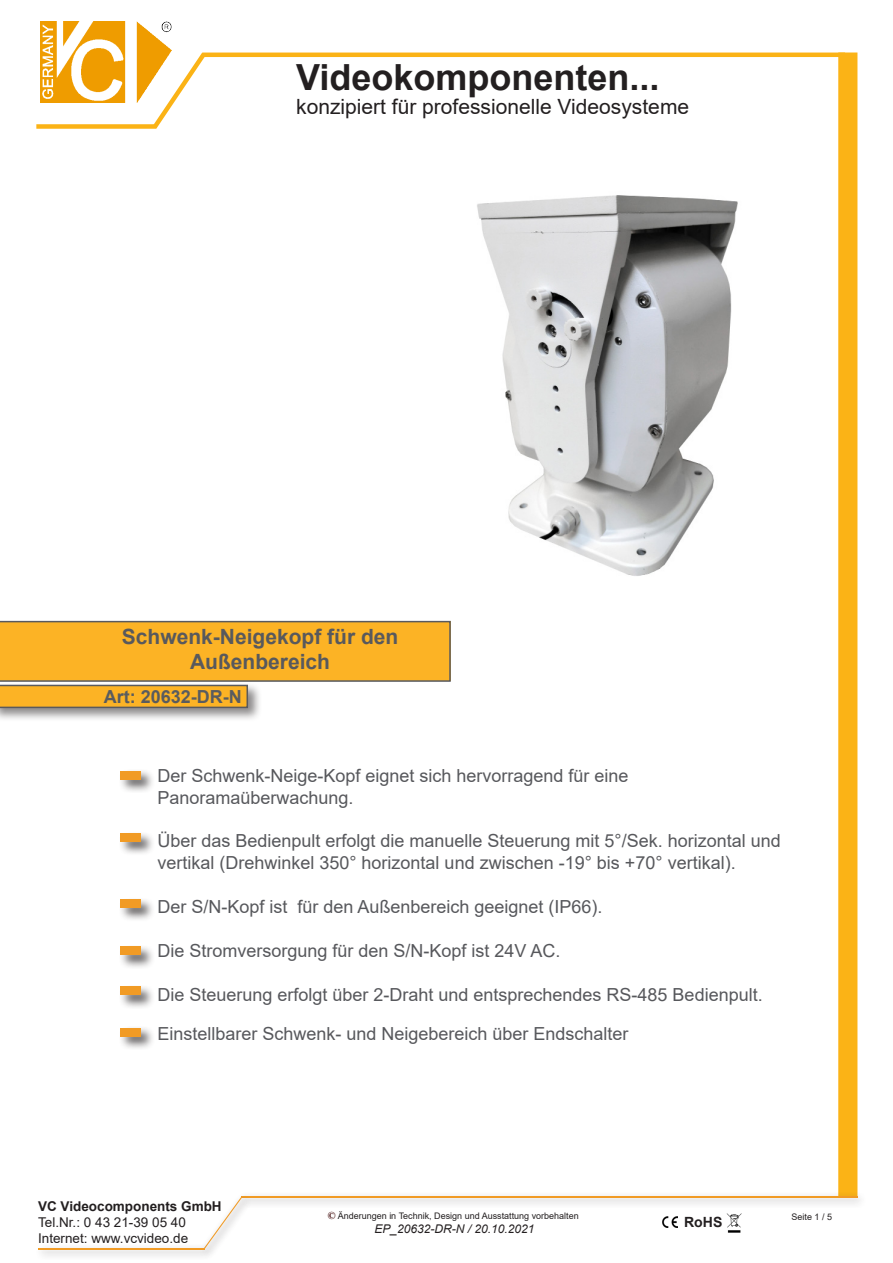
<style>
.page{position:relative;width:893px;height:1263px;background:#fff}
.page>*{position:absolute;margin:0;border:0;box-sizing:border-box;transform-origin:0 0}
.t1{font:700 36px "Arial";color:#231f20}
.t2{font:21px "Arial";color:#231f20}
.t3{font:700 21px "Arial";color:#58595d}
.t4{font:18px/21.9px "Arial";color:#57585c}
.t5{font:700 18px "Arial";color:#595c5f}
.t6{font:700 14.1px "Arial";color:#231f20}
.t7{font:13.5px/16.2px "Arial";color:#231f20}
.t8{font:700 13.5px "Arial";color:#231f20}
.t9{font:italic 12px "Arial";color:#231f20}
.t10{font:9px "Arial";color:#231f20}
.s1{font-family:"Times New Roman";font-weight:700;font-size:10.5px;color:#390000}
</style>
<div class="page">
<img style="left:662px;top:1216px;width:16px;height:12px">
<img style="left:727px;top:1213px;width:15px;height:20px">
<img style="left:41px;top:22px;width:131px;height:80px">
<div style="left:838px;top:53px;width:19px;height:1143px;background:#fbb316;border:2px solid #fbb316"></div>
<hr style="left:203px;top:53px;width:642px;height:4px;background:#fbb316">
<svg style="left:148px;top:48px;width:62px;height:81px"></svg>
<div style="left:36px;top:124px;width:120px;height:5px;background:#fbb316"></div>
<div style="left:237px;top:1191px;width:630px;height:18px;background:#f5f5f5"></div>
<hr style="left:241px;top:1196px;width:616px;height:2px;background:#f19b25">
<div style="left:199px;top:1192px;width:53px;height:67px;background:#231f20;opacity:.75"></div>
<svg style="left:204px;top:1197px;width:38px;height:52px"></svg>
<div style="left:34px;top:1243px;width:180px;height:17px;background:#231f20;opacity:.75"></div>
<hr style="left:38px;top:1248px;width:166px;height:1px;background:#f19b25">
<img style="left:477px;top:195px;width:261px;height:381px">
<div style="left:119px;top:768px;width:36px;height:25px;background:#231f20;opacity:.75"></div>
<div style="left:121px;top:771px;width:20px;height:8px;background:#f19b25"></div>
<div style="left:119px;top:831px;width:36px;height:25px;background:#231f20;opacity:.75"></div>
<div style="left:121px;top:833px;width:20px;height:9px;background:#f19b25"></div>
<div style="left:0;top:682px;width:262px;height:40px;background:#231f20;opacity:.53"></div>
<svg style="left:0;top:621px;width:451px;height:87px;background:#f3b949"></svg>
<div style="left:119px;top:897px;width:36px;height:25px;background:#231f20;opacity:.75"></div>
<div style="left:121px;top:899px;width:20px;height:9px;background:#f19b25"></div>
<div style="left:119px;top:944px;width:36px;height:25px;background:#231f20;opacity:.75"></div>
<div style="left:121px;top:947px;width:20px;height:8px;background:#f19b25"></div>
<div style="left:119px;top:984px;width:36px;height:25px;background:#231f20;opacity:.75"></div>
<div style="left:121px;top:987px;width:20px;height:8px;background:#f19b25"></div>
<div style="left:119px;top:1025px;width:36px;height:25px;background:#231f20;opacity:.75"></div>
<div style="left:121px;top:1028px;width:20px;height:8px;background:#f19b25"></div>
<h1 class="t1" style="left:296px;top:52px;width:365px">Videokomponenten...</h1>
<p class="t2" style="left:296px;top:92px;width:394px">konzipiert für professionelle Videosysteme</p>
<p class="t3" style="left:122px;top:622px;width:278px">Schwenk-Neigekopf für den</p>
<p class="t3" style="left:190px;top:647px;width:142px">Außenbereich</p>
<p class="t5" style="left:104px;top:684px;width:140px">Art: 20632-DR-N</p>
<p class="t4" style="left:157px;top:764px;width:473px">Der Schwenk-Neige-Kopf eignet sich hervorragend für eine</p>
<p class="t4" style="left:157px;top:786px;width:198px">Panoramaüberwachung.</p>
<p class="t4" style="left:157px;top:830px;width:625px">Über das Bedienpult erfolgt die manuelle Steuerung mit 5°/Sek. horizontal und vertikal (Drehwinkel 350° horizontal und zwischen -19° bis +70° vertikal).</p>
<p class="t4" style="left:157px;top:896px;width:447px">Der S/N-Kopf ist für den Außenbereich geeignet (IP66).</p>
<p class="t4" style="left:157px;top:939px;width:405px">Die Stromversorgung für den S/N-Kopf ist 24V AC.</p>
<p class="t4" style="left:157px;top:983px;width:607px">Die Steuerung erfolgt über 2-Draht und entsprechendes RS-485 Bedienpult.</p>
<p class="t4" style="left:157px;top:1023px;width:473px">Einstellbarer Schwenk- und Neigebereich über Endschalter</p>
<p class="t8" style="left:38px;top:1196px;width:185px">VC Videocomponents GmbH</p>
<p class="t7" style="left:38px;top:1214px;width:152px">Tel.Nr.: 0 43 21-39 05 40<br>Internet: www.vcvideo.de</p>
<p class="t6" style="left:684px;top:1212px;width:40px">RoHS</p>
<p class="t10" style="left:328px;top:1210px;width:253px"><span class="s1">©</span> Änderungen in Technik, Design und Ausstattung vorbehalten</p>
<p class="t9" style="left:374px;top:1221px;width:162px">EP_20632-DR-N / 20.10.2021</p>
<p class="t10" style="left:792px;top:1210px;width:42px">Seite 1 / 5</p>
</div>
